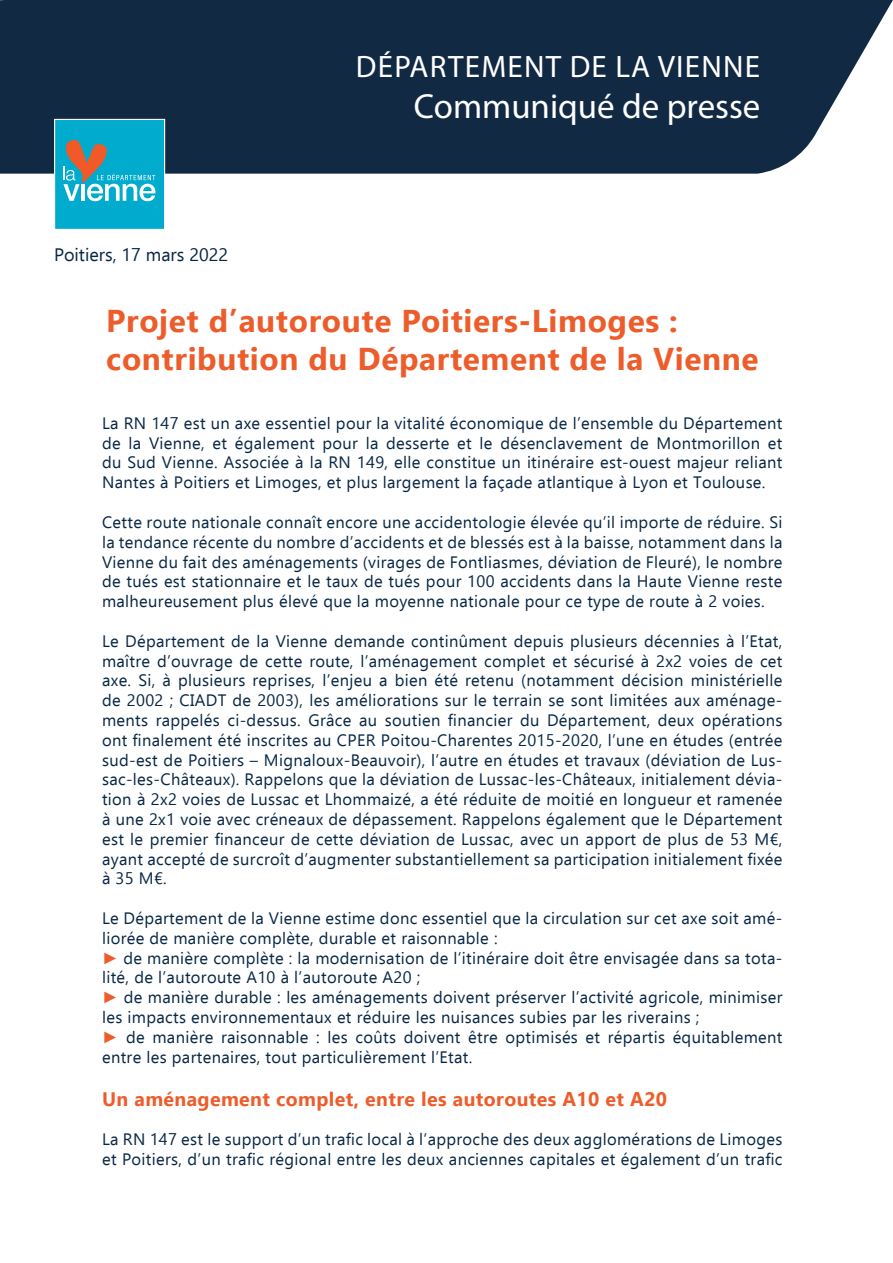
<style>
.page{position:relative;width:893px;height:1263px;background:#fff}
.page>*{position:absolute;margin:0;border:0;box-sizing:border-box;transform-origin:0 0}
.t1{font:34.95px "Myriad Pro";color:#fff}
.t2{font:700 31.5px "Ebrima";letter-spacing:.02em;color:#ed5d2c}
.t3{font:31.05px "Myriad Pro";letter-spacing:.04em;color:#fff}
.t4{font:700 19.5px "Ebrima";letter-spacing:.02em;color:#ed5d2c}
.t5{font:18px "Ebrima";color:#072644}
.t6{font:16.5px/19.8px "Ebrima";letter-spacing:.02em;color:#072644}
.s1{font-family:"Tahoma";color:#ed5d2c}
</style>
<div class="page">
<div style="left:0;top:0;width:893px;height:174px;background:#122944"></div>
<div style="left:55px;top:119px;width:110px;height:110px;background:#00abcd"></div>
<svg style="left:63px;top:140px;width:93px;height:61px"></svg>
<div style="left:54px;top:119px;width:111px;height:111px;border:1px solid #fff"></div>
<p class="t5" style="left:54px;top:241px;width:176px">Poitiers, 17 mars 2022</p>
<h3 class="t3" style="left:356px;top:47px;width:406px">DÉPARTEMENT DE LA VIENNE</h3>
<h1 class="t1" style="left:414px;top:85px;width:348px">Communiqué de presse</h1>
<p class="t2" style="left:106px;top:296px;width:573px">Projet d’autoroute Poitiers-Limoges :</p>
<p class="t2" style="left:106px;top:334px;width:654px">contribution du Département de la Vienne</p>
<p class="t6" style="left:102px;top:413px;width:682px;text-align:justify">La RN 147 est un axe essentiel pour la vitalité économique de l’ensemble du Département de la Vienne, et également pour la desserte et le désenclavement de Montmorillon et du Sud Vienne. Associée à la RN 149, elle constitue un itinéraire est-ouest majeur reliant Nantes à Poitiers et Limoges, et plus largement la façade atlantique à Lyon et Toulouse.</p>
<p class="t6" style="left:102px;top:512px;width:682px;text-align:justify">Cette route nationale connaît encore une accidentologie élevée qu’il importe de réduire. Si la tendance récente du nombre d’accidents et de blessés est à la baisse, notamment dans la Vienne du fait des aménagements (virages de Fontliasmes, déviation de Fleuré), le nombre de tués est stationnaire et le taux de tués pour 100 accidents dans la Haute Vienne reste malheureusement plus élevé que la moyenne nationale pour ce type de route à 2 voies.</p>
<p class="t6" style="left:102px;top:630px;width:682px;text-align:justify">Le Département de la Vienne demande continûment depuis plusieurs décennies à l’Etat, maître d’ouvrage de cette route, l’aménagement complet et sécurisé à 2x2 voies de cet axe. Si, à plusieurs reprises, l’enjeu a bien été retenu (notamment décision ministérielle de 2002 ; CIADT de 2003), les améliorations sur le terrain se sont limitées aux aménage&shy;ments rappelés ci-dessus. Grâce au soutien financier du Département, deux opérations ont finalement été inscrites au CPER Poitou-Charentes 2015-2020, l’une en études (entrée sud-est de Poitiers – Mignaloux-Beauvoir), l’autre en études et travaux (déviation de Lus&shy;sac-les-Châteaux). Rappelons que la déviation de Lussac-les-Châteaux, initialement dévia&shy;tion à 2x2 voies de Lussac et Lhommaizé, a été réduite de moitié en longueur et ramenée à une 2x1 voie avec créneaux de dépassement. Rappelons également que le Département est le premier financeur de cette déviation de Lussac, avec un apport de plus de 53 M€, ayant accepté de surcroît d’augmenter substantiellement sa participation initialement fixée à 35 M€.</p>
<p class="t6" style="left:102px;top:908px;width:682px">Le Département de la Vienne estime donc essentiel que la circulation sur cet axe soit amé&shy;liorée de manière complète, durable et raisonnable :</p>
<p class="t6" style="left:102px;top:947px;width:682px"><span class="s1">►</span> de manière complète : la modernisation de l’itinéraire doit être envisagée dans sa tota&shy;lité, de l’autoroute A10 à l’autoroute A20 ;</p>
<p class="t6" style="left:102px;top:987px;width:682px"><span class="s1">►</span> de manière durable : les aménagements doivent préserver l’activité agricole, minimiser les impacts environnementaux et réduire les nuisances subies par les riverains ;</p>
<p class="t6" style="left:102px;top:1026px;width:682px"><span class="s1">►</span> de manière raisonnable : les coûts doivent être optimisés et répartis équitablement entre les partenaires, tout particulièrement l’Etat.</p>
<p class="t4" style="left:102px;top:1083px;width:567px">Un aménagement complet, entre les autoroutes A10 et A20</p>
<p class="t6" style="left:102px;top:1129px;width:682px">La RN 147 est le support d’un trafic local à l’approche des deux agglomérations de Limoges et Poitiers, d’un trafic régional entre les deux anciennes capitales et également d’un trafic</p>
</div>
